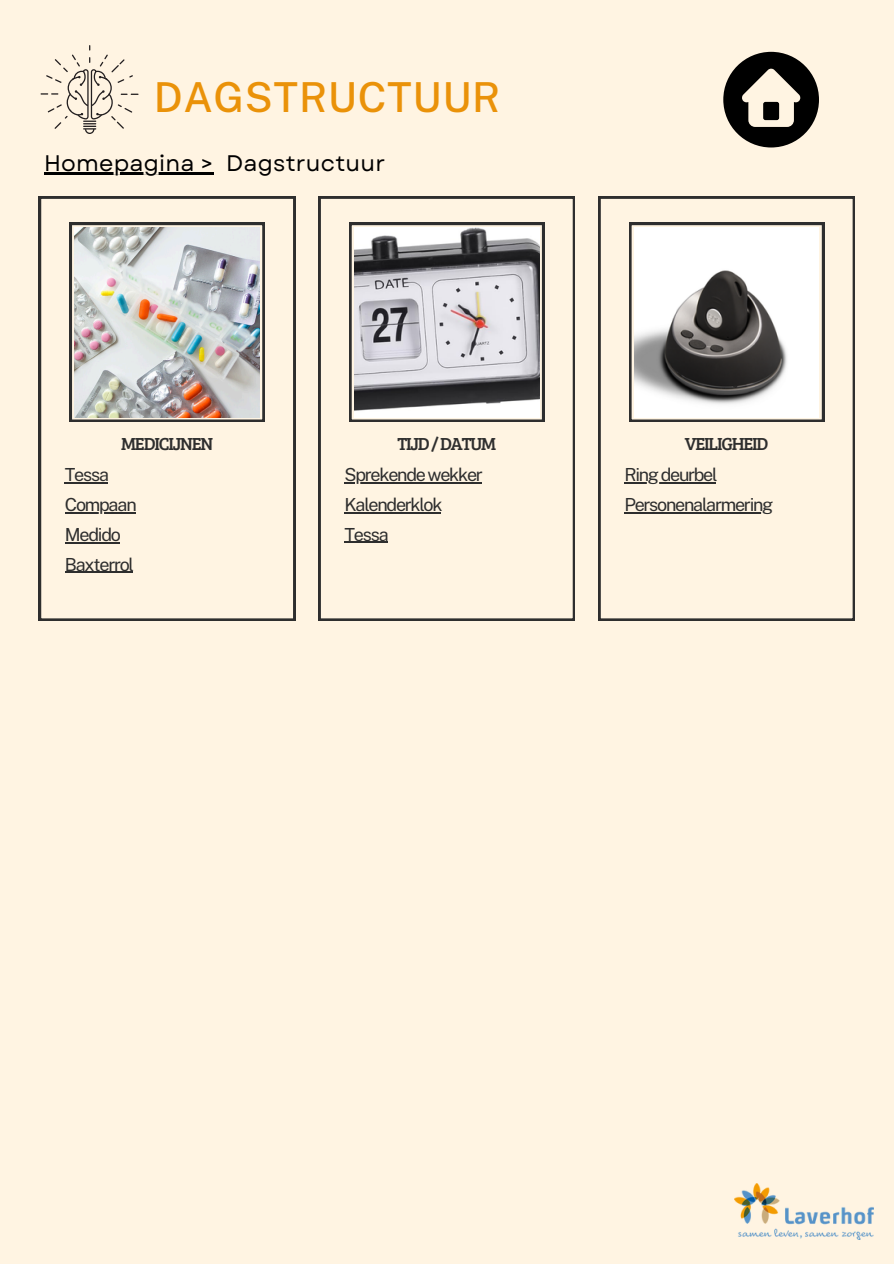
<style>
.page{position:relative;width:894px;height:1264px;background:#fff}
.page>*{position:absolute;margin:0;border:0;box-sizing:border-box;transform-origin:0 0}
.t1{font:500 41.25px "Public Sans";letter-spacing:.015em;color:#ea9209}
.t2{font:22.5px "Garet";letter-spacing:.01em;color:#000}
.t3{font:18px "Public Sans";letter-spacing:-.07em;color:#2e2e2e}
.t4{font:18px "Bree Serif";letter-spacing:-.065em;color:#2e2e2e}
</style>
<div class="page">
<div style="left:0;top:0;width:893px;height:1263px;background:#fff4e2"></div>
<svg style="left:39px;top:197px;width:256px;height:423px"></svg>
<svg style="left:70px;top:223px;width:194px;height:199px"></svg>
<img style="left:75px;top:228px;width:184px;height:189px">
<svg style="left:41px;top:45px;width:97px;height:89px"></svg>
<svg style="left:598px;top:197px;width:256px;height:423px"></svg>
<svg style="left:629px;top:223px;width:194px;height:199px"></svg>
<img style="left:634px;top:228px;width:184px;height:189px">
<hr style="left:65px;top:482px;width:43px;height:1px;background:#2e2e2e">
<hr style="left:65px;top:512px;width:70px;height:1px;background:#2e2e2e">
<hr style="left:65px;top:542px;width:55px;height:1px;background:#2e2e2e">
<hr style="left:65px;top:571px;width:68px;height:2px;background:#2e2e2e">
<hr style="left:624px;top:482px;width:92px;height:1px;background:#2e2e2e">
<hr style="left:624px;top:512px;width:148px;height:1px;background:#2e2e2e">
<hr style="left:44px;top:172px;width:169px;height:2px;background:#000">
<svg style="left:318px;top:197px;width:256px;height:423px"></svg>
<svg style="left:349px;top:223px;width:195px;height:199px"></svg>
<img style="left:354px;top:228px;width:185px;height:189px">
<hr style="left:344px;top:482px;width:137px;height:1px;background:#2e2e2e">
<hr style="left:344px;top:512px;width:97px;height:1px;background:#2e2e2e">
<hr style="left:344px;top:542px;width:43px;height:1px;background:#2e2e2e">
<img style="left:734px;top:1183px;width:138px;height:56px">
<svg style="left:723px;top:52px;width:95px;height:95px"></svg>
<div style="left:763px;top:102px;width:15px;height:18px;background:#000;border-radius:2px"></div>
<p class="t1" style="left:154px;top:73px;width:348px">DAGSTRUCTUUR</p>
<p class="t2" style="left:44px;top:147px;width:171px">Homepagina &gt;</p>
<h3 class="t2" style="left:226px;top:147px;width:160px">Dagstructuur</h3>
<p class="t3" style="left:65px;top:464px;width:46px">Tessa</p>
<h2 class="t4" style="left:121px;top:431px;width:93px">MEDICIJNEN</h2>
<h2 class="t3" style="left:65px;top:494px;width:73px">Compaan</h2>
<p class="t3" style="left:65px;top:523px;width:57px">Medido</p>
<h3 class="t3" style="left:65px;top:553px;width:71px">Baxterrol</h3>
<p class="t4" style="left:397px;top:431px;width:100px">TIJD/DATUM</p>
<p class="t3" style="left:344px;top:464px;width:140px">Sprekende wekker</p>
<p class="t3" style="left:344px;top:494px;width:99px">Kalenderklok</p>
<h3 class="t3" style="left:344px;top:523px;width:46px">Tessa</h3>
<p class="t4" style="left:684px;top:431px;width:85px">VEILIGHEID</p>
<p class="t3" style="left:624px;top:464px;width:94px">Ring deurbel</p>
<p class="t3" style="left:624px;top:494px;width:150px">Personenalarmering</p>
</div>
